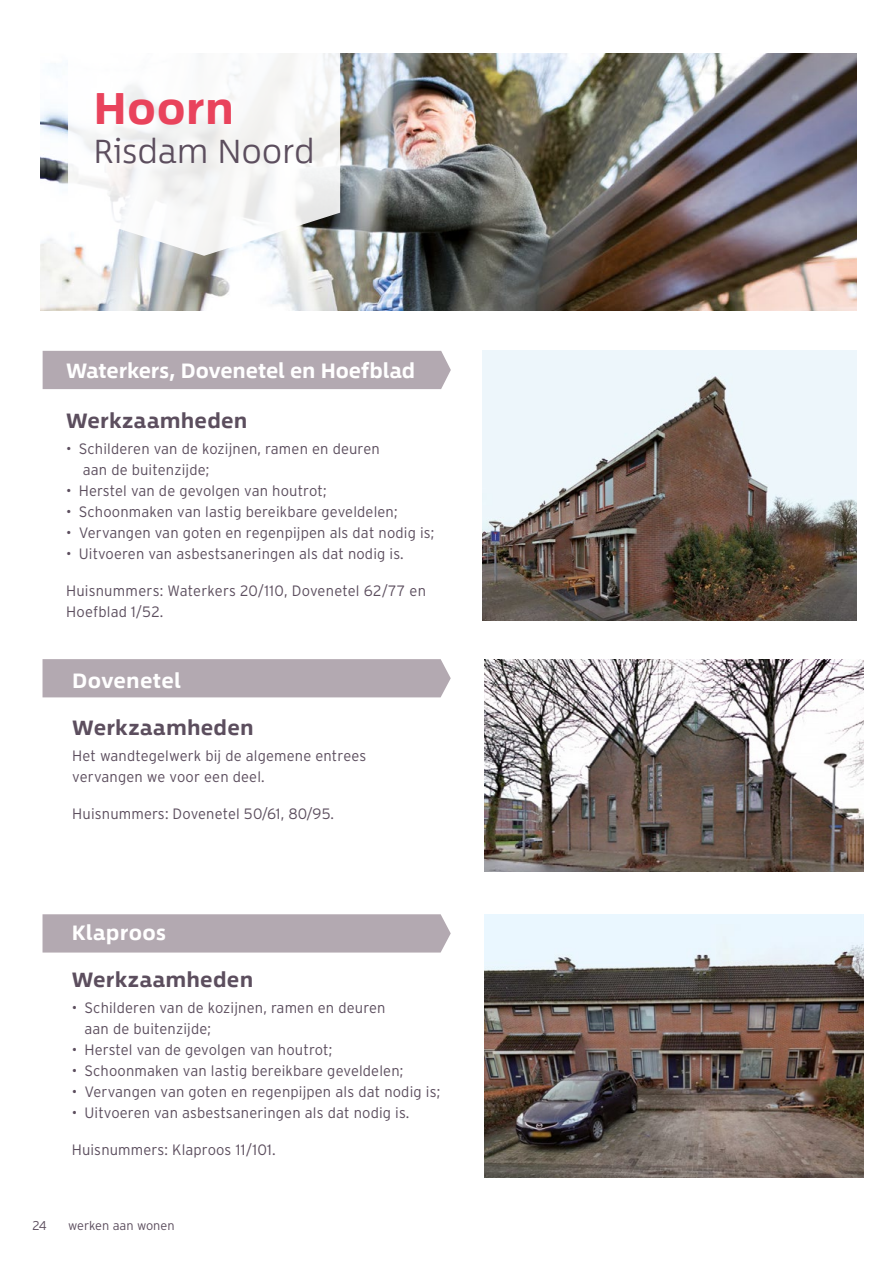
<style>
.page{position:relative;width:893px;height:1263px;background:#fff}
.page>*{position:absolute;margin:0;border:0;box-sizing:border-box;transform-origin:0 0}
.t1{font:700 45px "Between 1";letter-spacing:.01em;color:#e9435c}
.t2{font:300 33.75px "Between 1";letter-spacing:-.005em;color:#5c4e5e}
.t3{font:700 21px "Between 1";letter-spacing:.005em;color:#fff}
.t4{font:700 21px "Between 1";letter-spacing:.015em;color:#5c4e5e}
.t5{font:300 15px/21px "Interstate";letter-spacing:.01em;color:#5c4e5e}
.t6{font:300 12.75px "Interstate";color:#5c4e5e}
</style>
<div class="page">
<div style="left:43px;top:351px;width:408px;height:38px;background:#b3a9b1"></div>
<img style="left:483px;top:351px;width:374px;height:270px">
<div style="left:43px;top:659px;width:408px;height:38px;background:#b3a9b1"></div>
<img style="left:485px;top:659px;width:378px;height:213px">
<div style="left:43px;top:914px;width:408px;height:38px;background:#b3a9b1"></div>
<img style="left:485px;top:914px;width:378px;height:264px">
<img style="left:40px;top:53px;width:817px;height:257px">
<svg style="left:68px;top:53px;width:272px;height:203px"></svg>
<h1 class="t1" style="left:94px;top:81px;width:142px">Hoorn</h1>
<h2 class="t2" style="left:94px;top:130px;width:223px">Risdam Noord</h2>
<h3 class="t3" style="left:66px;top:358px;width:351px">Waterkers, Dovenetel en Hoefblad</h3>
<h3 class="t4" style="left:66px;top:408px;width:183px">Werkzaamheden</h3>
<p class="t5" style="left:83px;top:438px;width:299px;text-indent:-17px">• Schilderen van de kozijnen, ramen en deuren aan de buitenzijde;</p>
<p class="t5" style="left:66px;top:480px;width:262px">• Herstel van de gevolgen van houtrot;</p>
<p class="t5" style="left:66px;top:501px;width:333px">• Schoonmaken van lastig bereikbare geveldelen;</p>
<p class="t5" style="left:66px;top:522px;width:370px">• Vervangen van goten en regenpijpen als dat nodig is;</p>
<p class="t5" style="left:66px;top:543px;width:339px">• Uitvoeren van asbestsaneringen als dat nodig is.</p>
<p class="t5" style="left:66px;top:580px;width:362px">Huisnummers: Waterkers 20/110, Dovenetel 62/77 en<br>Hoefblad 1/52.</p>
<h3 class="t3" style="left:72px;top:667px;width:110px">Dovenetel</h3>
<h3 class="t4" style="left:72px;top:715px;width:183px">Werkzaamheden</h3>
<p class="t5" style="left:72px;top:745px;width:295px">Het wandtegelwerk bij de algemene entrees vervangen we voor een deel.</p>
<p class="t5" style="left:72px;top:803px;width:263px">Huisnummers: Dovenetel 50/61, 80/95.</p>
<h3 class="t3" style="left:72px;top:919px;width:96px">Klaproos</h3>
<h3 class="t4" style="left:72px;top:967px;width:183px">Werkzaamheden</h3>
<p class="t5" style="left:84px;top:997px;width:302px;text-indent:-13px">• Schilderen van de kozijnen, ramen en deuren aan de buitenzijde;</p>
<p class="t5" style="left:72px;top:1039px;width:262px">• Herstel van de gevolgen van houtrot;</p>
<p class="t5" style="left:72px;top:1060px;width:333px">• Schoonmaken van lastig bereikbare geveldelen;</p>
<p class="t5" style="left:72px;top:1081px;width:370px">• Vervangen van goten en regenpijpen als dat nodig is;</p>
<p class="t5" style="left:72px;top:1102px;width:339px">• Uitvoeren van asbestsaneringen als dat nodig is.</p>
<p class="t5" style="left:72px;top:1139px;width:206px">Huisnummers: Klaproos 11/101.</p>
<p class="t6" style="left:32px;top:1218px;width:16px">24</p>
<p class="t6" style="left:68px;top:1218px;width:108px">werken aan wonen</p>
</div>
